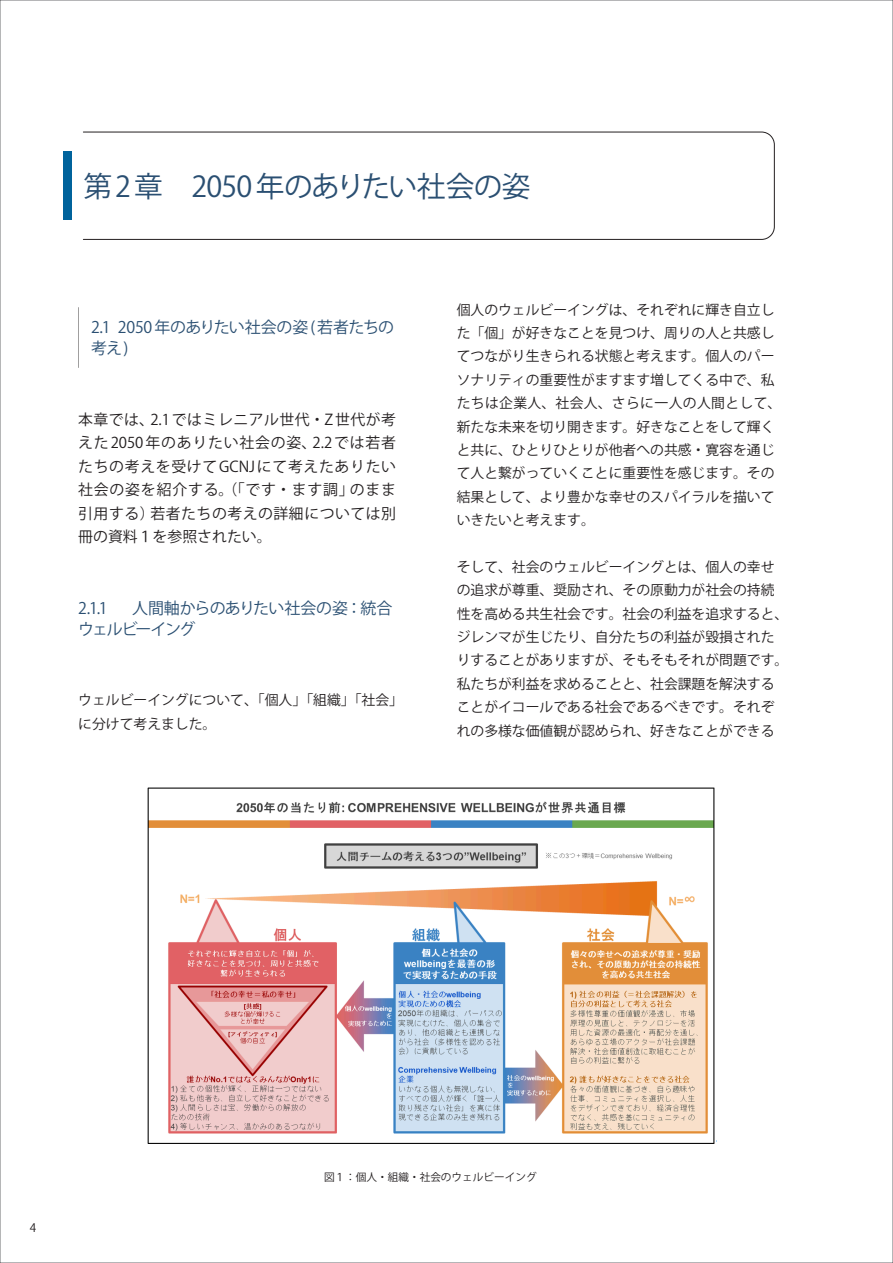
<style>
.page{position:relative;width:893px;height:1263px;background:#fff}
.page>*{position:absolute;margin:0;border:0;box-sizing:border-box;transform-origin:0 0}
.タイトル{font:28.65px "Koz Go Pr 6 N";letter-spacing:-.025em;color:#2a4f72}
.見出しA_2L{font:15.9px/21.3px "Koz Go Pr 6 N";letter-spacing:-.055em;color:#2a4f72}
.見出しB_2L{font:15.9px/21.3px "Koz Go Pr 6 N";letter-spacing:-.02em;color:#2a4f72}
.リード{font:14.85px/23.4px "Koz Go Pr 6 N";letter-spacing:.035em;color:#231f20;text-align:justify}
.本文_13Q{font:13.8px/23.4px "Koz Go Pr 6 N";color:#231f20}
.t1{font:11.7px "Koz Go Pr 6 N";color:#231f20}
.キャプション{font:10.65px "Koz Go Pr 6 N";color:#231f20}
</style>
<div class="page">
<svg style="left:83px;top:132px;width:692px;height:108px"></svg>
<div style="left:63px;top:152px;width:9px;height:68px;background:#00639c"></div>
<hr style="left:78px;top:307px;width:1px;height:61px;background:#231f20">
<img style="left:147px;top:787px;width:570px;height:357px">
<p class="タイトル" style="left:83px;top:170px;width:449px">第2章 2050 年のありたい社会の姿</p>
<p class="見出しB_2L" style="left:91px;top:317px;width:305px">2.1 2050 年のありたい社会の姿 ( 若者たちの考え)</p>
<p class="リード" style="left:78px;top:408px;width:319px">本章では、2.1ではミレニアル世代・Z世代が考えた2050年のありたい社会の姿、2.2では若者たちの考えを受けてGCNJにて考えたありたい社会の姿を紹介する。（「です・ます調」のまま引用する）若者たちの考えの詳細については別冊の資料１を参照されたい。</p>
<p class="見出しA_2L" style="left:78px;top:597px;width:316px;text-indent:54px">人間軸からのありたい社会の姿：統合ウェルビーイング</p>
<p class="見出しA_2L" style="left:78px;top:597px;width:31px">2.1.1</p>
<p class="本文_13Q" style="left:78px;top:689px;width:326px">ウェルビーイングについて、「個人」「組織」「社会」に分けて考えました。</p>
<p class="本文_13Q" style="left:457px;top:298px;width:326px">個人のウェルビーイングは、それぞれに輝き自立した「個」が好きなことを見つけ、周りの人と共感してつながり生きられる状態と考えます。個人のパーソナリティの重要性がますます増してくる中で、私たちは企業人、社会人、さらに一人の人間として、新たな未来を切り開きます。好きなことをして輝くと共に、ひとりひとりが他者への共感・寛容を通じて人と繋がっていくことに重要性を感じます。その結果として、より豊かな幸せのスパイラルを描いていきたいと考えます。</p>
<p class="本文_13Q" style="left:457px;top:555px;width:333px">そして、社会のウェルビーイングとは、個人の幸せの追求が尊重、奨励され、その原動力が社会の持続性を高める共生社会です。社会の利益を追求すると、ジレンマが生じたり、自分たちの利益が毀損されたりすることがありますが、そもそもそれが問題です。私たちが利益を求めることと、社会課題を解決することがイコールである社会であるべきです。それぞれの多様な価値観が認められ、好きなことができる</p>
<p class="t1" style="left:30px;top:1221px;width:8px">4</p>
<p class="キャプション" style="left:324px;top:1171px;width:214px">図１：個人・組織・社会のウェルビーイング</p>
</div>
